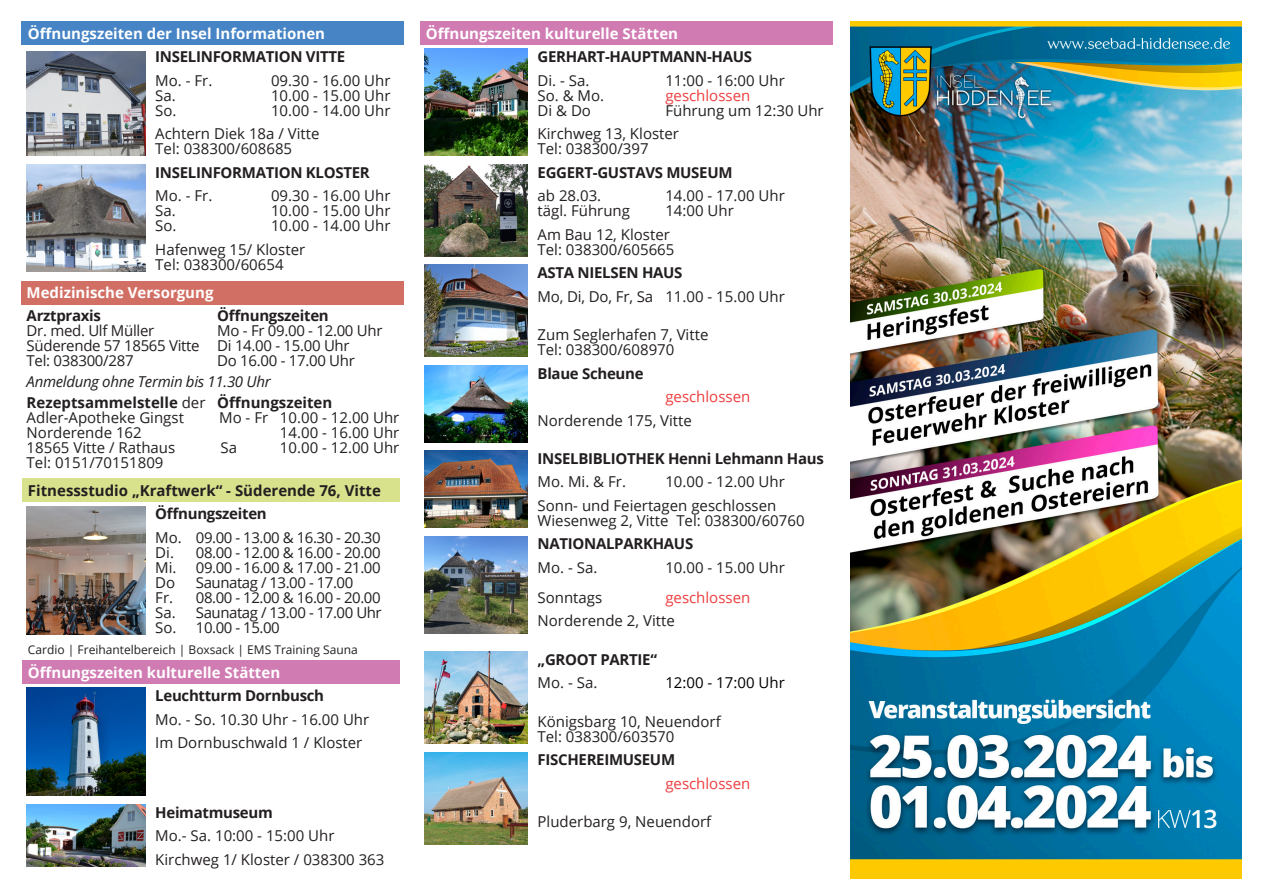
<style>
.page{position:relative;width:1263px;height:893px;background:#fff}
.page>*{position:absolute;margin:0;border:0;box-sizing:border-box;transform-origin:0 0}
.t1{font:15px/15px "Open Sans";color:#231f20}
.t2{font:700 15px "Open Sans";letter-spacing:-.02em;color:#231f20}
.t3{font:15px/15px "Open Sans";letter-spacing:-.03em;color:#231f20}
.t4{font:700 15px "Open Sans";color:#fff}
.t5{font:15px/15px "Open Sans";letter-spacing:-.02em;color:#231f20}
.t6{font:700 15px/23.5px "Open Sans";color:#231f20}
.t7{font:italic 15px/20.9px "Open Sans";letter-spacing:-.02em;color:#231f20}
.t8{font:15px "Open Sans";color:#ee3d3e}
.t9{font:15px "Open Sans";color:#000}
.t10{font:12px "Open Sans";color:#231f20}
.s1{font-weight:700;font-style:normal}
.s2{font-style:normal}
</style>
<div class="page">
<div style="left:22px;top:21px;width:382px;height:24px;background:#4684c5"></div>
<img style="left:26px;top:51px;width:119px;height:105px">
<img style="left:26px;top:164px;width:119px;height:107px">
<div style="left:22px;top:282px;width:382px;height:23px;background:#d26f64"></div>
<div style="left:22px;top:478px;width:378px;height:24px;background:#d8e28d"></div>
<div style="left:22px;top:660px;width:378px;height:24px;background:#d17bb3"></div>
<img style="left:26px;top:506px;width:119px;height:129px">
<img style="left:26px;top:688px;width:119px;height:108px">
<img style="left:26px;top:804px;width:119px;height:62px">
<div style="left:420px;top:21px;width:412px;height:24px;background:#d17bb3"></div>
<img style="left:424px;top:49px;width:103px;height:106px">
<img style="left:424px;top:164px;width:103px;height:92px">
<img style="left:424px;top:265px;width:103px;height:92px">
<img style="left:424px;top:365px;width:103px;height:77px">
<img style="left:424px;top:451px;width:103px;height:77px">
<img style="left:424px;top:536px;width:103px;height:98px">
<img style="left:424px;top:652px;width:103px;height:92px">
<img style="left:424px;top:752px;width:103px;height:92px">
<img style="left:850px;top:21px;width:392px;height:857px">
<p class="t4" style="left:28px;top:23px;width:299px">Öffnungszeiten der Insel Informationen</p>
<p class="t2" style="left:155px;top:46px;width:191px">INSELINFORMATION VITTE</p>
<p class="t1" style="left:155px;top:72px;width:59px">Mo. - Fr.<br>Sa.<br>So.</p>
<p class="t1" style="left:271px;top:72px;width:121px;text-align:justify">09.30 - 16.00 Uhr 10.00 - 15.00 Uhr 10.00 - 14.00 Uhr</p>
<p class="t1" style="left:155px;top:126px;width:166px">Achtern Diek 18a / Vitte<br>Tel: 038300/608685</p>
<p class="t2" style="left:155px;top:162px;width:216px">INSELINFORMATION KLOSTER</p>
<p class="t1" style="left:155px;top:188px;width:59px">Mo. - Fr.<br>Sa.<br>So.</p>
<p class="t1" style="left:271px;top:188px;width:121px;text-align:justify">09.30 - 16.00 Uhr 10.00 - 15.00 Uhr 10.00 - 14.00 Uhr</p>
<p class="t1" style="left:155px;top:241px;width:151px">Hafenweg 15/ Kloster<br>Tel: 038300/60654</p>
<p class="t4" style="left:27px;top:282px;width:188px">Medizinische Versorgung</p>
<p class="t2" style="left:27px;top:305px;width:76px">Arztpraxis</p>
<p class="t5" style="left:27px;top:323px;width:174px">Dr. med. Ulf Müller<br>Süderende 57 18565 Vitte<br>Tel: 038300/287</p>
<p class="t2" style="left:217px;top:305px;width:113px">Öffnungszeiten</p>
<p class="t5" style="left:217px;top:323px;width:167px">Mo - Fr 09.00 - 12.00 Uhr<br>Di 14.00 - 15.00 Uhr<br>Do 16.00 - 17.00 Uhr</p>
<p class="t7" style="left:27px;top:371px;width:245px">Anmeldung ohne Termin bis 11.30 Uhr<br><span class="s1">Rezeptsammelstelle</span> <span class="s2">der</span></p>
<p class="t1" style="left:27px;top:409px;width:159px">Adler-Apotheke Gingst<br>Norderende 162<br>18565 Vitte / Rathaus<br>Tel: 0151/70151809</p>
<p class="t6" style="left:217px;top:390px;width:117px">Öffnungszeiten</p>
<p class="t1" style="left:219px;top:409px;width:182px">Mo - Fr 10.00 - 12.00 Uhr</p>
<p class="t1" style="left:280px;top:424px;width:121px">14.00 - 16.00 Uhr</p>
<p class="t1" style="left:220px;top:439px;width:18px">Sa</p>
<p class="t1" style="left:280px;top:439px;width:121px">10.00 - 12.00 Uhr</p>
<p class="t6" style="left:155px;top:478px;width:227px;text-indent:-127px">Fitnessstudio „Kraftwerk“ - Süderende 76, Vitte<br>Öffnungszeiten</p>
<p class="t1" style="left:155px;top:530px;width:28px">Mo.<br>Di.<br>Mi.<br>Do<br>Fr.<br>Sa.<br>So.</p>
<p class="t3" style="left:196px;top:530px;width:187px">09.00 - 13.00 &amp; 16.30 - 20.30<br>08.00 - 12.00 &amp; 16.00 - 20.00<br>09.00 - 16.00 &amp; 17.00 - 21.00<br>Saunatag / 13.00 - 17.00<br>08.00 - 12.00 &amp; 16.00 - 20.00<br>Saunatag / 13.00 - 17.00 Uhr<br>10.00 - 15.00</p>
<p class="t10" style="left:28px;top:642px;width:331px">Cardio | Freihantelbereich | Boxsack | EMS Training Sauna</p>
<p class="t4" style="left:28px;top:662px;width:254px">Öffnungszeiten kulturelle Stätten</p>
<p class="t2" style="left:155px;top:685px;width:170px">Leuchtturm Dornbusch</p>
<p class="t1" style="left:155px;top:707px;width:215px;line-height:23.5px">Mo. - So. 10.30 Uhr - 16.00 Uhr<br>Im Dornbuschwald 1 / Kloster</p>
<p class="t2" style="left:155px;top:802px;width:119px">Heimatmuseum</p>
<p class="t1" style="left:155px;top:824px;width:231px;line-height:23.4px">Mo.- Sa. 10:00 - 15:00 Uhr<br>Kirchweg 1/ Kloster / 038300 363</p>
<p class="t4" style="left:426px;top:23px;width:254px">Öffnungszeiten kulturelle Stätten</p>
<p class="t2" style="left:537px;top:46px;width:216px">GERHART-HAUPTMANN-HAUS</p>
<p class="t1" style="left:537px;top:72px;width:68px">Di. - Sa.<br>So. &amp; Mo.<br>Di &amp; Do</p>
<p class="t1" style="left:665px;top:72px;width:121px">11:00 - 16:00 Uhr</p>
<p class="t8" style="left:665px;top:85px;width:86px">geschlossen</p>
<p class="t1" style="left:537px;top:98px;width:288px;line-height:23.4px;text-indent:128px">Führung um 12:30 Uhr<br>Kirchweg 13, Kloster</p>
<p class="t1" style="left:537px;top:141px;width:113px">Tel: 038300/397</p>
<p class="t2" style="left:537px;top:162px;width:196px">EGGERT-GUSTAVS MUSEUM</p>
<p class="t1" style="left:537px;top:188px;width:94px">ab 28.03. tägl. Führung</p>
<p class="t1" style="left:665px;top:188px;width:121px">14.00 - 17.00 Uhr<br>14:00 Uhr</p>
<p class="t1" style="left:537px;top:226px;width:138px">Am Bau 12, Kloster<br>Tel: 038300/605665</p>
<p class="t2" style="left:537px;top:262px;width:146px">ASTA NIELSEN HAUS</p>
<p class="t1" style="left:537px;top:288px;width:249px">Mo, Di, Do, Fr, Sa 11.00 - 15.00 Uhr</p>
<p class="t1" style="left:537px;top:327px;width:172px">Zum Seglerhafen 7, Vitte<br>Tel: 038300/608970</p>
<p class="t2" style="left:537px;top:362px;width:108px">Blaue Scheune</p>
<p class="t8" style="left:665px;top:386px;width:86px">geschlossen</p>
<p class="t1" style="left:537px;top:412px;width:156px">Norderende 175, Vitte</p>
<p class="t2" style="left:537px;top:448px;width:288px">INSELBIBLIOTHEK Henni Lehmann Haus</p>
<p class="t1" style="left:537px;top:474px;width:90px">Mo. Mi. &amp; Fr.</p>
<p class="t1" style="left:537px;top:470px;width:249px;line-height:23.5px;text-indent:128px">10.00 - 12.00 Uhr<br>Sonn- und Feiertagen geschlossen</p>
<p class="t1" style="left:537px;top:513px;width:269px">Wiesenweg 2, Vitte Tel: 038300/60760</p>
<p class="t2" style="left:537px;top:533px;width:157px">NATIONALPARKHAUS</p>
<p class="t1" style="left:537px;top:552px;width:66px;line-height:30px">Mo. - Sa.<br>Sonntags</p>
<p class="t1" style="left:665px;top:560px;width:121px">10.00 - 15.00 Uhr</p>
<p class="t8" style="left:665px;top:587px;width:86px">geschlossen</p>
<p class="t1" style="left:537px;top:613px;width:139px">Norderende 2, Vitte</p>
<p class="t2" style="left:537px;top:649px;width:121px">„GROOT PARTIE“</p>
<p class="t1" style="left:537px;top:675px;width:61px">Mo. - Sa.</p>
<p class="t9" style="left:665px;top:673px;width:121px">12:00 - 17:00 Uhr</p>
<p class="t1" style="left:537px;top:713px;width:185px">Königsbarg 10, Neuendorf<br>Tel: 038300/603570</p>
<p class="t2" style="left:537px;top:749px;width:139px">FISCHEREIMUSEUM</p>
<p class="t8" style="left:665px;top:773px;width:86px">geschlossen</p>
<p class="t1" style="left:537px;top:814px;width:175px">Pluderbarg 9, Neuendorf</p>
</div>
